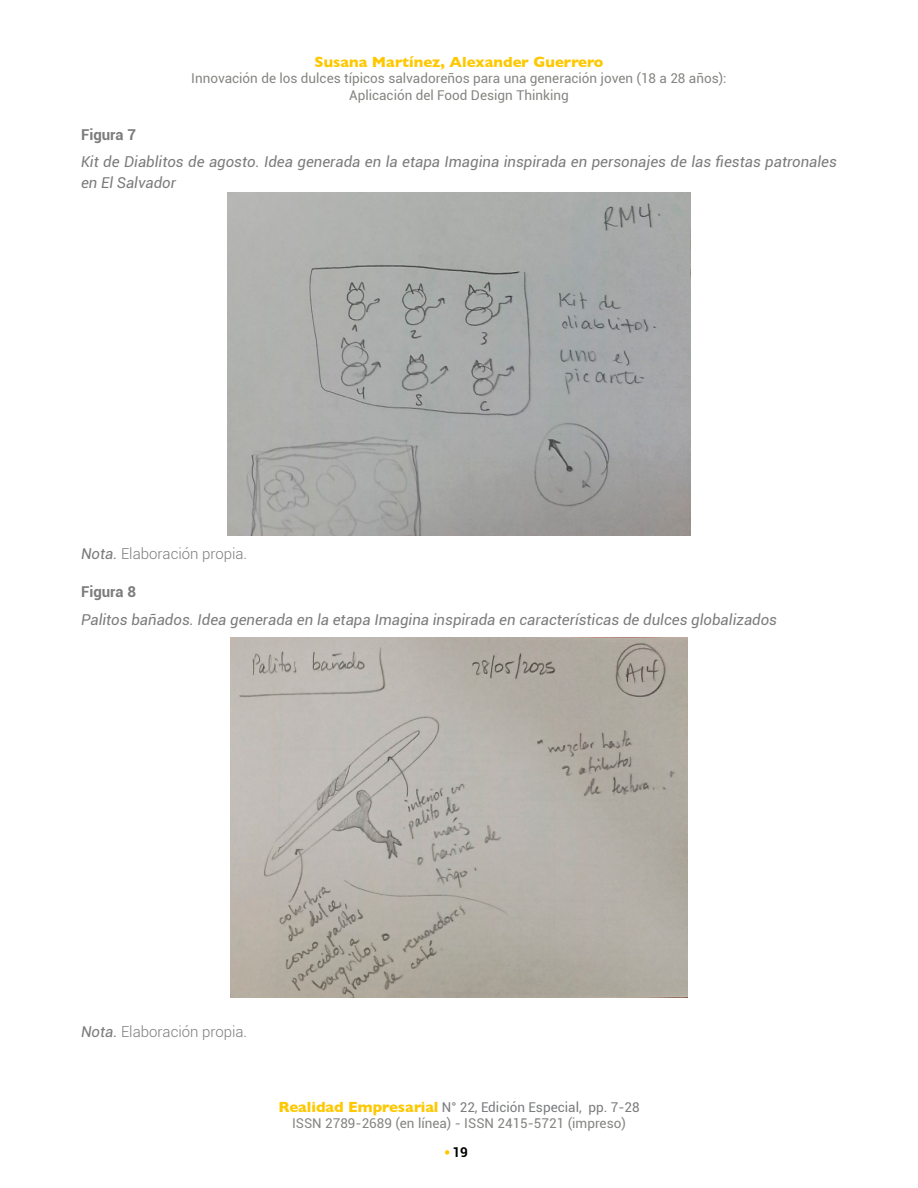
<style>
.page{position:relative;width:918px;height:1188px;background:#fff}
.page>*{position:absolute;margin:0;border:0;box-sizing:border-box;transform-origin:0 0}
.t1{font:italic 15px/21px "Roboto";color:#7d7c7c}
.t2{font:300 15px "Roboto";color:#7d7c7c}
.t3{font:700 15px "Gill Sans";color:#fec800}
.t4{font:700 15px "Roboto";color:#7d7c7c}
.t5{font:13.5px/16.2px "Roboto";color:#858582;text-align:center}
.t6{font:700 13.5px "Roboto";color:#000}
.s1{font-weight:400;font-style:italic}
.s2{font-family:"Gill Sans";font-weight:700;font-size:15px;color:#fec800}
.s3{color:#7b7c7e}
</style>
<div class="page">
<svg style="left:445px;top:1150px;width:4px;height:5px"></svg>
<img style="left:227px;top:193px;width:464px;height:343px">
<img style="left:230px;top:637px;width:458px;height:361px">
<p class="t3" style="left:315px;top:50px;width:290px">Susana Martínez, Alexander Guerrero</p>
<p class="t5" style="left:191px;top:70px;width:537px">Innovación de los dulces típicos salvadoreños para una generación joven (18 a 28 años):<br>Aplicación del Food Design Thinking</p>
<p class="t4" style="left:81px;top:124px;width:56px">Figura 7</p>
<p class="t1" style="left:81px;top:151px;width:757px">Kit de Diablitos de agosto. Idea generada en la etapa Imagina inspirada en personajes de las fiestas patronales en El Salvador</p>
<p class="t2" style="left:81px;top:543px;width:168px"><span class="s1">Nota.</span> Elaboración propia.</p>
<p class="t4" style="left:81px;top:581px;width:56px">Figura 8</p>
<p class="t1" style="left:81px;top:608px;width:698px">Palitos bañados. Idea generada en la etapa Imagina inspirada en características de dulces globalizados</p>
<p class="t2" style="left:81px;top:1021px;width:168px"><span class="s1">Nota.</span> Elaboración propia.</p>
<p class="t5" style="left:278px;top:1098px;width:363px"><span class="s2">Realidad Empresarial</span> <span class="s3">N° 22, Edición Especial, pp. 7-28<br></span>ISSN 2789-2689 (en línea) - ISSN 2415-5721 (impreso)</p>
<p class="t6" style="left:453px;top:1143px;width:17px">19</p>
</div>
